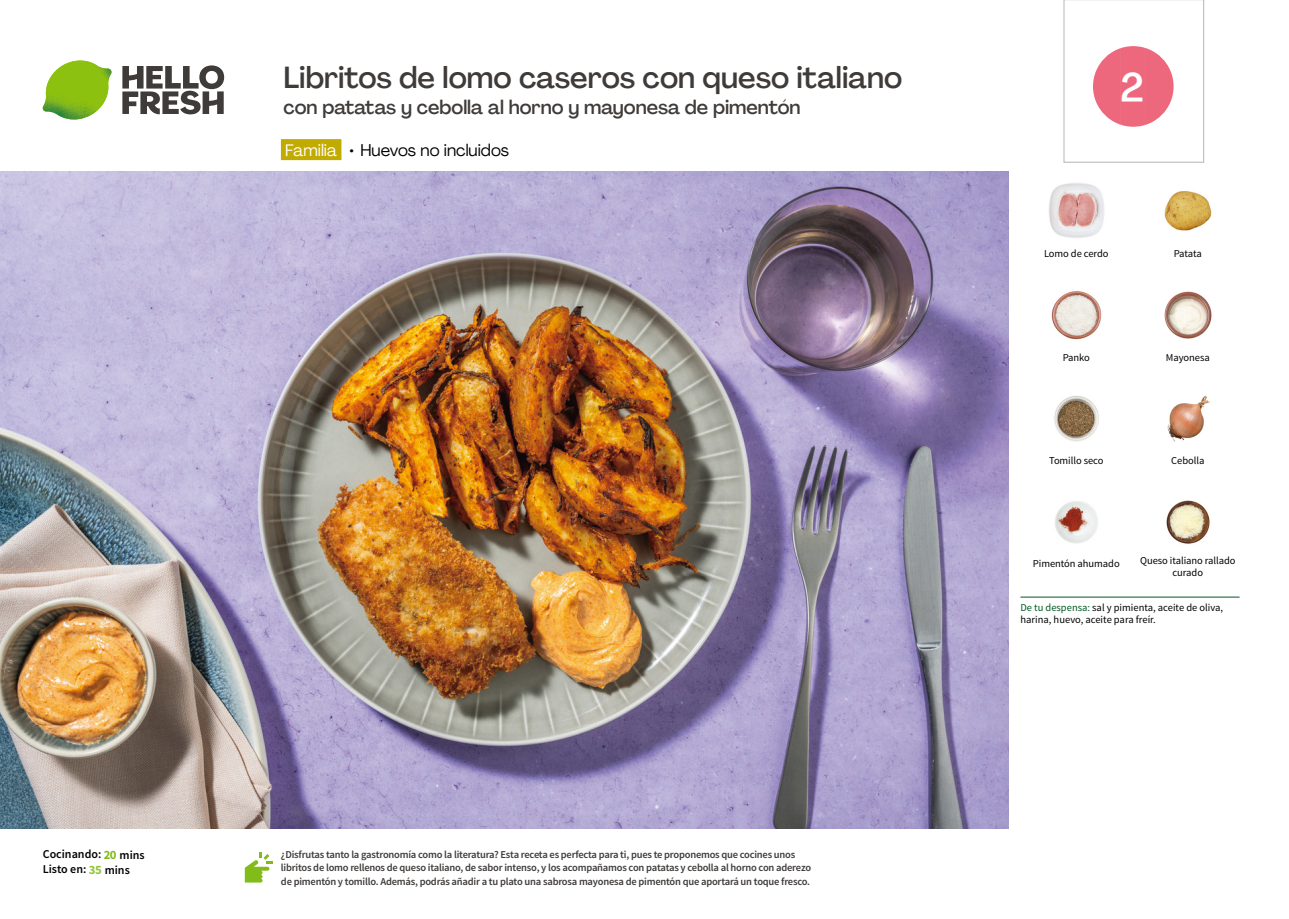
<style>
.page{position:relative;width:1289px;height:919px;background:#fff}
.page>*{position:absolute;margin:0;border:0;box-sizing:border-box;transform-origin:0 0}
.t1{font:500 40.5px "Agrandir";color:#fff}
.t2{font:500 30px "Agrandir";color:#3e3b39}
.t3{font:500 19.5px "Agrandir";color:#3e3b39}
.t4{font:16.5px "Agrandir";color:#000}
.t5{font:600 12px/15px "Source Sans Pro";color:#000}
.t6{font:600 10.5px/13.5px "Source Sans Pro";letter-spacing:-.02em;color:#3e3b39}
.t7{font:10.5px/12px "Source Sans Pro";letter-spacing:-.005em;color:#000}
.s1{color:#fff}
.s2{font-weight:700;font-size:12.75px;color:#81bc19}
.s3{font-weight:700;font-size:12.75px;color:#93c53b}
.s4{color:#005923}
</style>
<div class="page">
<svg style="left:122px;top:65px;width:102px;height:49px"></svg>
<svg style="left:43px;top:60px;width:69px;height:60px"></svg>
<img style="left:80px;top:61px;width:17px;height:34px">
<img style="left:43px;top:61px;width:37px;height:45px">
<div style="left:281px;top:139px;width:60px;height:21px;background:#c2ab00"></div>
<img style="left:0;top:172px;width:1008px;height:656px">
<hr style="left:1020px;top:596px;width:219px;height:1px;background:#005923">
<svg style="left:245px;top:852px;width:28px;height:30px"></svg>
<img style="left:1049px;top:183px;width:55px;height:55px">
<img style="left:1164px;top:191px;width:48px;height:40px">
<img style="left:1164px;top:291px;width:48px;height:48px">
<img style="left:1051px;top:291px;width:51px;height:49px">
<img style="left:1167px;top:395px;width:43px;height:47px">
<img style="left:1054px;top:396px;width:45px;height:46px">
<img style="left:1166px;top:500px;width:44px;height:44px">
<img style="left:1055px;top:501px;width:43px;height:43px">
<svg style="left:1063px;top:0;width:141px;height:163px"></svg>
<h2 class="t2" style="left:283px;top:59px;width:620px">Libritos de lomo caseros con queso italiano</h2>
<h3 class="t3" style="left:283px;top:95px;width:518px">con patatas y cebolla al horno y mayonesa de pimentón</h3>
<h3 class="t4" style="left:285px;top:140px;width:225px"><span class="s1">Familia</span> • Huevos no incluidos</h3>
<p class="t5" style="left:43px;top:847px;width:103px">Cocinando: <span class="s2">20</span> mins<br>Listo en: <span class="s3">35</span> mins</p>
<p class="t6" style="left:281px;top:847px;width:531px">¿Disfrutas tanto la gastronomía como la literatura? Esta receta es perfecta para ti, pues te proponemos que cocines unos libritos de lomo rellenos de queso italiano, de sabor intenso, y los acompañamos con patatas y cebolla al horno con aderezo de pimentón y tomillo. Además, podrás añadir a tu plato una sabrosa mayonesa de pimentón que aportará un toque fresco.</p>
<h1 class="t1" style="left:1119px;top:63px;width:25px">2</h1>
<p class="t7" style="left:1044px;top:247px;width:66px">Lomo de cerdo</p>
<p class="t7" style="left:1173px;top:247px;width:30px">Patata</p>
<p class="t7" style="left:1062px;top:352px;width:29px">Panko</p>
<p class="t7" style="left:1165px;top:352px;width:45px">Mayonesa</p>
<p class="t7" style="left:1049px;top:454px;width:56px">Tomillo seco</p>
<p class="t7" style="left:1171px;top:454px;width:35px">Cebolla</p>
<p class="t7" style="left:1032px;top:558px;width:88px">Pimentón ahumado</p>
<p class="t7" style="left:1140px;top:554px;width:97px;text-align:center">Queso italiano rallado curado</p>
<p class="t7" style="left:1020px;top:601px;width:204px"><span class="s4">De tu despensa:</span> sal y pimienta, aceite de oliva, harina, huevo, aceite para freír.</p>
</div>
